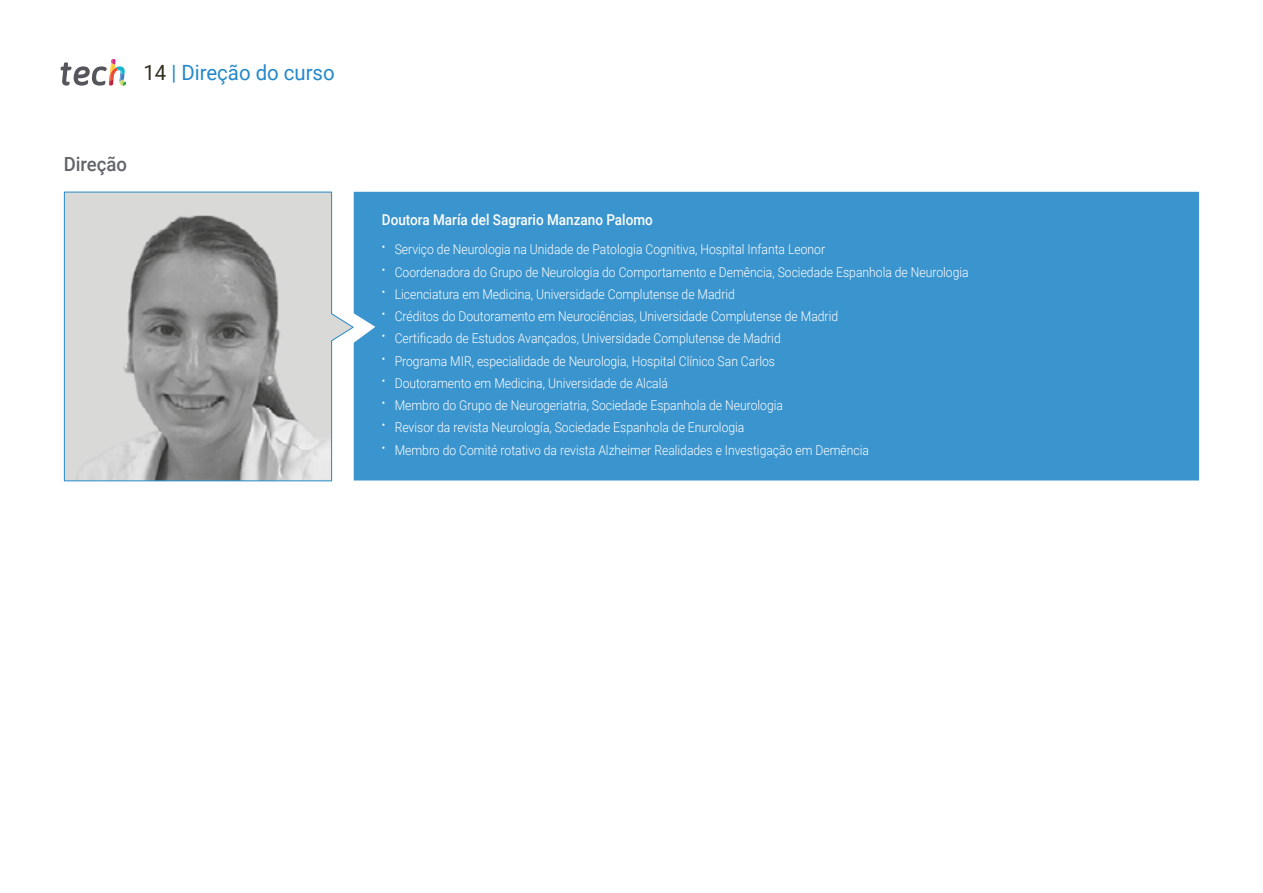
<style>
.page{position:relative;width:1263px;height:893px;background:#fff}
.page>*{position:absolute;margin:0;border:0;box-sizing:border-box;transform-origin:0 0}
.t1{font:21px "Roboto";color:#2488c9}
.t2{font:500 19.5px "Roboto";color:#61646a;scale:.95 1}
.t3{font:500 15px "Roboto";color:#fff;scale:.9 1}
.t4{font:300 13.5px "Roboto";color:#fff;scale:.9 1}
.s1{color:#312e20}
</style>
<div class="page">
<svg style="left:61px;top:59px;width:65px;height:27px"></svg>
<div style="left:354px;top:192px;width:845px;height:288px;background:#3a94ce"></div>
<svg style="left:64px;top:192px;width:290px;height:289px;background:#b4b7b9"></svg>
<h1 class="t1" style="left:144px;top:57px;width:193px"><span class="s1">14</span> | Direção do curso</h1>
<h2 class="t2" style="left:64px;top:150px;width:68px">Direção</h2>
<p class="t3" style="left:382px;top:209px;width:302px">Doutora María del Sagrario Manzano Palomo</p>
<p class="t4" style="left:382px;top:240px;width:494px"><sup>•</sup> Serviço de Neurologia na Unidade de Patologia Cognitiva, Hospital Infanta Leonor</p>
<p class="t4" style="left:382px;top:262px;width:653px"><sup>•</sup> Coordenadora do Grupo de Neurologia do Comportamento e Demência, Sociedade Espanhola de Neurologia</p>
<p class="t4" style="left:382px;top:285px;width:394px"><sup>•</sup> Licenciatura em Medicina, Universidade Complutense de Madrid</p>
<p class="t4" style="left:382px;top:307px;width:508px"><sup>•</sup> Créditos do Doutoramento em Neurociências, Universidade Complutense de Madrid</p>
<p class="t4" style="left:382px;top:329px;width:445px"><sup>•</sup> Certificado de Estudos Avançados, Universidade Complutense de Madrid</p>
<p class="t4" style="left:382px;top:351px;width:438px"><sup>•</sup> Programa MIR, especialidade de Neurologia, Hospital Clínico San Carlos</p>
<p class="t4" style="left:382px;top:374px;width:319px"><sup>•</sup> Doutoramento em Medicina, Universidade de Alcalá</p>
<p class="t4" style="left:382px;top:396px;width:447px"><sup>•</sup> Membro do Grupo de Neurogeriatria, Sociedade Espanhola de Neurologia</p>
<p class="t4" style="left:382px;top:418px;width:404px"><sup>•</sup> Revisor da revista Neurología, Sociedade Espanhola de Enurologia</p>
<p class="t4" style="left:382px;top:440px;width:542px"><sup>•</sup> Membro do Comité rotativo da revista Alzheimer Realidades e Investigação em Demência</p>
</div>
